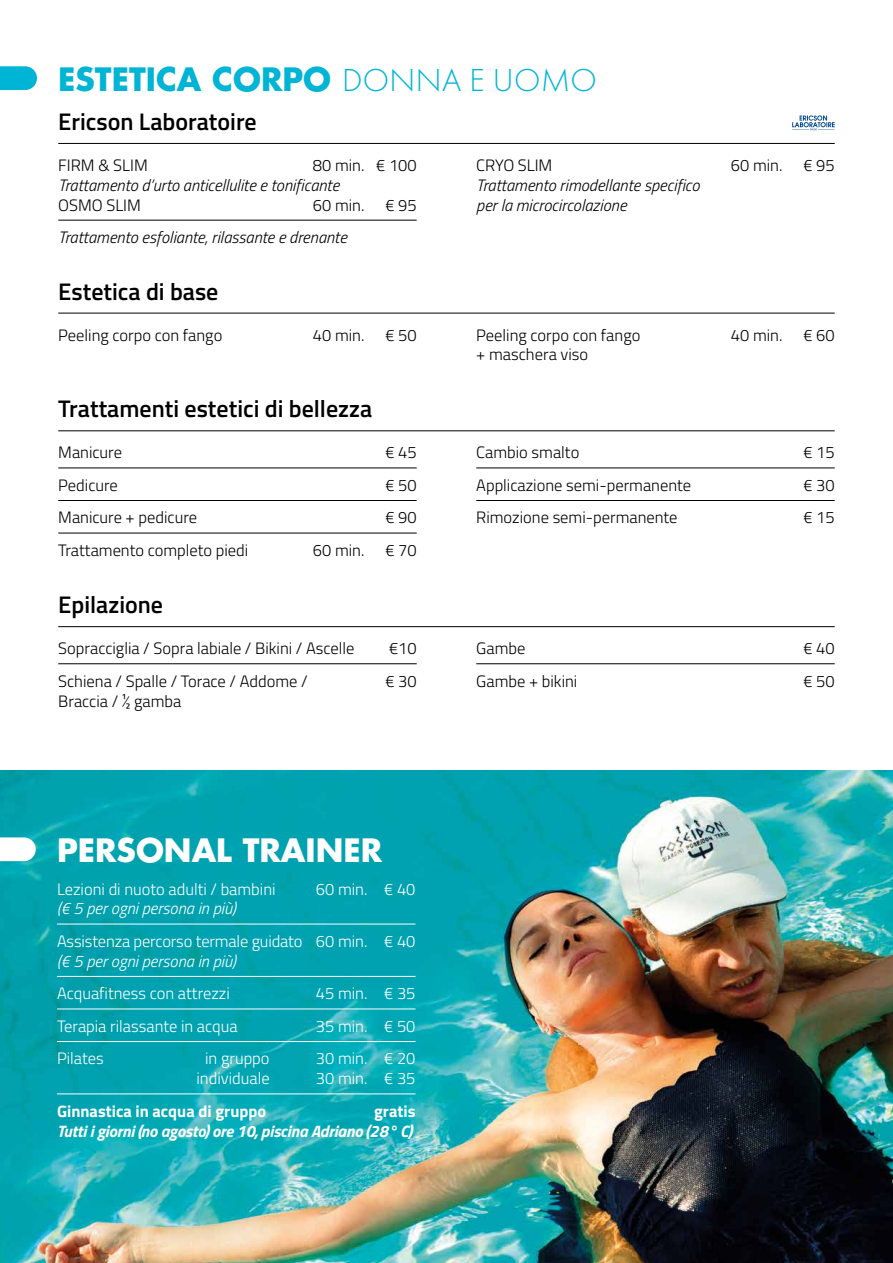
<style>
.page{position:relative;width:893px;height:1263px;background:#fff}
.page>*{position:absolute;margin:0;border:0;box-sizing:border-box;transform-origin:0 0}
.t1{font:700 31.5px "Futura LT";color:#00b4d5}
.t2{font:700 31.5px "Futura LT";color:#fff}
.t3{font:600 24px "Titillium Web";color:#000}
.t4{font:300 16.5px "Titillium Web";color:#000}
.t5{font:300 16.5px "Titillium Web";color:#fff}
.t6{font:italic 300 16.5px/19.8px "Titillium Web";color:#000}
.t7{font:italic 700 16.5px "Titillium Web";letter-spacing:-.01em;color:#fff}
.t8{font:italic 300 16.5px "Titillium Web";color:#fff}
.t9{font:700 16.5px "Titillium Web";color:#fff}
.s1{font-family:"Futura PT";font-weight:300;font-size:33px}
</style>
<div class="page">
<hr style="left:58px;top:430px;width:777px;height:1px;background:#000">
<hr style="left:58px;top:468px;width:359px;height:1px;background:#000">
<hr style="left:58px;top:500px;width:359px;height:1px;background:#000">
<hr style="left:58px;top:533px;width:359px;height:1px;background:#000">
<hr style="left:476px;top:468px;width:359px;height:1px;background:#000">
<hr style="left:476px;top:500px;width:359px;height:1px;background:#000">
<hr style="left:58px;top:626px;width:777px;height:1px;background:#000">
<hr style="left:58px;top:663px;width:359px;height:1px;background:#000">
<hr style="left:476px;top:663px;width:359px;height:1px;background:#000">
<svg style="left:0;top:66px;width:37px;height:24px"></svg>
<hr style="left:58px;top:313px;width:777px;height:1px;background:#000">
<svg style="left:792px;top:115px;width:43px;height:15px"></svg>
<hr style="left:58px;top:143px;width:777px;height:1px;background:#000">
<hr style="left:58px;top:220px;width:359px;height:1px;background:#000">
<img style="left:0;top:770px;width:893px;height:493px">
<svg style="left:0;top:837px;width:36px;height:24px"></svg>
<hr style="left:57px;top:924px;width:358px;height:1px;background:#fff">
<hr style="left:57px;top:976px;width:358px;height:1px;background:#fff">
<hr style="left:57px;top:1009px;width:358px;height:1px;background:#fff">
<hr style="left:57px;top:1041px;width:358px;height:1px;background:#fff">
<hr style="left:57px;top:1094px;width:358px;height:1px;background:#fff">
<h1 class="t1" style="left:58px;top:58px;width:540px">ESTETICA CORPO <span class="s1">DONNA E UOMO</span></h1>
<h2 class="t3" style="left:58px;top:103px;width:200px">Ericson Laboratoire</h2>
<p class="t4" style="left:58px;top:153px;width:91px">FIRM &amp; SLIM</p>
<p class="t4" style="left:313px;top:153px;width:105px">80 min. € 100</p>
<p class="t6" style="left:58px;top:174px;width:282px">Trattamento d’urto anticellulite e tonificante</p>
<p class="t4" style="left:58px;top:193px;width:84px">OSMO SLIM</p>
<p class="t4" style="left:313px;top:193px;width:53px">60 min.</p>
<p class="t4" style="left:385px;top:193px;width:33px">€ 95</p>
<p class="t6" style="left:58px;top:227px;width:290px">Trattamento esfoliante, rilassante e drenante</p>
<p class="t4" style="left:476px;top:153px;width:78px">CRYO SLIM</p>
<p class="t4" style="left:731px;top:153px;width:53px">60 min.</p>
<p class="t4" style="left:803px;top:153px;width:33px">€ 95</p>
<p class="t6" style="left:476px;top:174px;width:225px">Trattamento rimodellante specifico per la microcircolazione</p>
<h2 class="t3" style="left:58px;top:273px;width:162px">Estetica di base</h2>
<p class="t4" style="left:58px;top:323px;width:166px">Peeling corpo con fango</p>
<p class="t4" style="left:313px;top:323px;width:53px">40 min.</p>
<p class="t4" style="left:385px;top:323px;width:33px">€ 50</p>
<p class="t4" style="left:476px;top:323px;width:166px">Peeling corpo con fango</p>
<p class="t4" style="left:731px;top:323px;width:53px">40 min.</p>
<p class="t4" style="left:803px;top:323px;width:33px">€ 60</p>
<p class="t4" style="left:476px;top:343px;width:113px">+ maschera viso</p>
<h2 class="t3" style="left:58px;top:391px;width:315px">Trattamenti estetici di bellezza</h2>
<p class="t4" style="left:58px;top:441px;width:65px">Manicure</p>
<p class="t4" style="left:385px;top:441px;width:33px">€ 45</p>
<p class="t4" style="left:58px;top:473px;width:61px">Pedicure</p>
<p class="t4" style="left:385px;top:473px;width:33px">€ 50</p>
<p class="t4" style="left:58px;top:506px;width:140px">Manicure + pedicure</p>
<p class="t4" style="left:385px;top:506px;width:33px">€ 90</p>
<p class="t4" style="left:58px;top:538px;width:192px">Trattamento completo piedi</p>
<p class="t4" style="left:313px;top:538px;width:53px">60 min.</p>
<p class="t4" style="left:385px;top:538px;width:33px">€ 70</p>
<h2 class="t3" style="left:58px;top:587px;width:106px">Epilazione</h2>
<p class="t4" style="left:58px;top:636px;width:298px">Sopracciglia / Sopra labiale / Bikini / Ascelle</p>
<p class="t4" style="left:389px;top:636px;width:29px">€10</p>
<p class="t4" style="left:58px;top:669px;width:251px">Schiena / Spalle / Torace / Addome /</p>
<p class="t4" style="left:385px;top:669px;width:33px">€ 30</p>
<p class="t4" style="left:58px;top:689px;width:125px">Braccia / ½ gamba</p>
<h1 class="t2" style="left:57px;top:829px;width:327px">PERSONAL TRAINER</h1>
<p class="t5" style="left:57px;top:877px;width:220px">Lezioni di nuoto adulti / bambini</p>
<p class="t5" style="left:316px;top:877px;width:101px">60 min. € 40</p>
<p class="t8" style="left:57px;top:897px;width:180px">(€ 5 per ogni persona in più)</p>
<p class="t5" style="left:57px;top:929px;width:360px">Assistenza percorso termale guidato 60 min. € 40</p>
<p class="t8" style="left:57px;top:949px;width:180px">(€ 5 per ogni persona in più)</p>
<p class="t5" style="left:57px;top:982px;width:174px">Acquafitness con attrezzi</p>
<p class="t5" style="left:316px;top:982px;width:101px">45 min. € 35</p>
<p class="t5" style="left:57px;top:1014px;width:182px">Terapia rilassante in acqua</p>
<p class="t5" style="left:316px;top:1014px;width:101px">35 min. € 50</p>
<p class="t5" style="left:57px;top:1047px;width:48px">Pilates</p>
<p class="t5" style="left:205px;top:1047px;width:66px">in gruppo</p>
<p class="t5" style="left:316px;top:1047px;width:101px">30 min. € 20</p>
<p class="t5" style="left:196px;top:1066px;width:75px">individuale</p>
<p class="t5" style="left:316px;top:1066px;width:101px">30 min. € 35</p>
<p class="t9" style="left:57px;top:1098px;width:211px">Ginnastica in acqua di gruppo</p>
<p class="t9" style="left:374px;top:1098px;width:43px">gratis</p>
<p class="t7" style="left:57px;top:1118px;width:356px">Tutti i giorni (no agosto) ore 10, piscina Adriano (28° C)</p>
<p class="t4" style="left:476px;top:441px;width:105px">Cambio smalto</p>
<p class="t4" style="left:803px;top:441px;width:33px">€ 15</p>
<p class="t4" style="left:476px;top:473px;width:216px">Applicazione semi-permanente</p>
<p class="t4" style="left:803px;top:473px;width:33px">€ 30</p>
<p class="t4" style="left:476px;top:506px;width:203px">Rimozione semi-permanente</p>
<p class="t4" style="left:803px;top:506px;width:33px">€ 15</p>
<p class="t4" style="left:476px;top:636px;width:51px">Gambe</p>
<p class="t4" style="left:803px;top:636px;width:33px">€ 40</p>
<p class="t4" style="left:476px;top:669px;width:103px">Gambe + bikini</p>
<p class="t4" style="left:803px;top:669px;width:33px">€ 50</p>
</div>
